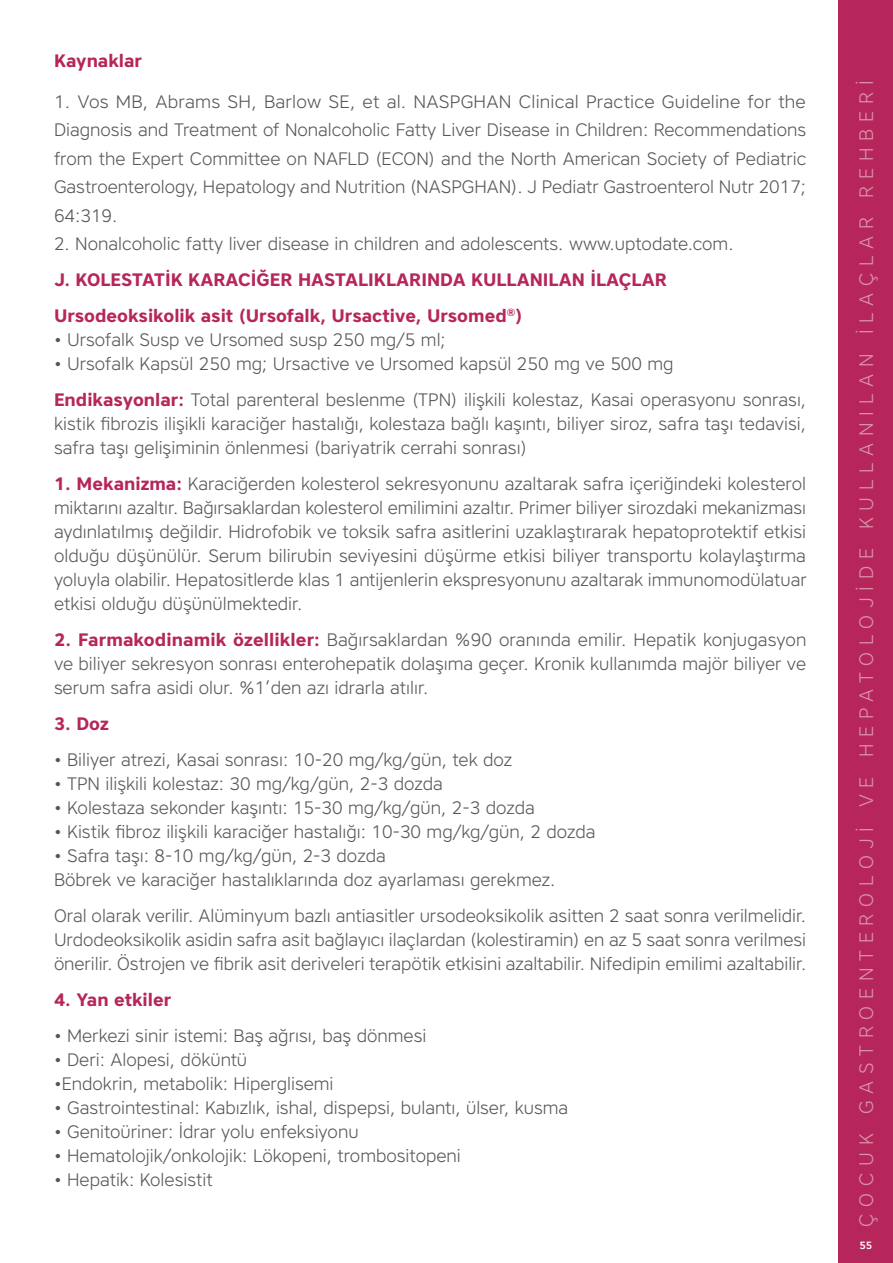
<style>
.page{position:relative;width:893px;height:1263px;background:#fff}
.page>*{position:absolute;margin:0;border:0;box-sizing:border-box;transform-origin:0 0}
.t1{font:300 19.5px "Core Sans A35";letter-spacing:.35em;color:#fff}
.t2{font:300 18px/24px "Core Sans A35";color:#575756;text-align:justify}
.t3{font:700 18px/36px "Core Sans A65";color:#b6265b}
.t4{font:500 10.5px "Core Sans A55";color:#fff}
.s1{font-family:"Core Sans A65";font-weight:700;color:#b6265b}
</style>
<div class="page">
<div style="left:839px;top:0;width:54px;height:1263px;background:#b6265b"></div>
<p class="t3" style="left:54px;top:42px;width:90px">Kaynaklar</p>
<p class="t2" style="left:54px;top:87px;width:754px;line-height:28.5px">1. Vos MB, Abrams SH, Barlow SE, et al. NASPGHAN Clinical Practice Guideline for the Diagnosis and Treatment of Nonalcoholic Fatty Liver Disease in Children: Recommendations from the Expert Committee on NAFLD (ECON) and the North American Society of Pediatric Gastroenterology, Hepatology and Nutrition (NASPGHAN). J Pediatr Gastroenterol Nutr 2017; 64:319.</p>
<p class="t2" style="left:54px;top:231px;width:681px">2. Nonalcoholic fatty liver disease in children and adolescents. www.uptodate.com.</p>
<p class="t3" style="left:54px;top:261px;width:614px">J. KOLESTATİK KARACİĞER HASTALIKLARINDA KULLANILAN İLAÇLAR<br>Ursodeoksikolik asit (Ursofalk, Ursactive, Ursomed<sup>®</sup>)</p>
<p class="t2" style="left:54px;top:327px;width:393px">• Ursofalk Susp ve Ursomed susp 250 mg/5 ml;</p>
<p class="t2" style="left:54px;top:345px;width:754px;line-height:36px">• Ursofalk Kapsül 250 mg; Ursactive ve Ursomed kapsül 250 mg ve 500 mg<br><span class="s1">Endikasyonlar:</span> Total parenteral beslenme (TPN) ilişkili kolestaz, Kasai operasyonu sonrası,</p>
<p class="t2" style="left:54px;top:411px;width:754px">kistik fibrozis ilişikli karaciğer hastalığı, kolestaza bağlı kaşıntı, biliyer siroz, safra taşı tedavisi, safra taşı gelişiminin önlenmesi (bariyatrik cerrahi sonrası)</p>
<p class="t2" style="left:54px;top:471px;width:754px"><span class="s1">1. Mekanizma:</span> Karaciğerden kolesterol sekresyonunu azaltarak safra içeriğindeki kolesterol miktarını azaltır. Bağırsaklardan kolesterol emilimini azaltır. Primer biliyer sirozdaki mekanizması aydınlatılmış değildir. Hidrofobik ve toksik safra asitlerini uzaklaştırarak hepatoprotektif etkisi olduğu düşünülür. Serum bilirubin seviyesini düşürme etkisi biliyer transportu kolaylaştırma yoluyla olabilir. Hepatositlerde klas 1 antijenlerin ekspresyonunu azaltarak immunomodülatuar etkisi olduğu düşünülmektedir.</p>
<p class="t2" style="left:54px;top:627px;width:754px"><span class="s1">2. Farmakodinamik özellikler:</span> Bağırsaklardan %90 oranında emilir. Hepatik konjugasyon ve biliyer sekresyon sonrası enterohepatik dolaşıma geçer. Kronik kullanımda majör biliyer ve serum safra asidi olur. %1’den azı idrarla atılır.</p>
<p class="t3" style="left:54px;top:705px;width:56px">3. Doz</p>
<p class="t2" style="left:54px;top:747px;width:460px">• Biliyer atrezi, Kasai sonrası: 10-20 mg/kg/gün, tek doz</p>
<p class="t2" style="left:54px;top:771px;width:390px">• TPN ilişkili kolestaz: 30 mg/kg/gün, 2-3 dozda</p>
<p class="t2" style="left:54px;top:795px;width:482px">• Kolestaza sekonder kaşıntı: 15-30 mg/kg/gün, 2-3 dozda</p>
<p class="t2" style="left:54px;top:819px;width:543px">• Kistik fibroz ilişkili karaciğer hastalığı: 10-30 mg/kg/gün, 2 dozda</p>
<p class="t2" style="left:54px;top:843px;width:503px">• Safra taşı: 8-10 mg/kg/gün, 2-3 dozda<br>Böbrek ve karaciğer hastalıklarında doz ayarlaması gerekmez.</p>
<p class="t2" style="left:54px;top:903px;width:754px">Oral olarak verilir. Alüminyum bazlı antiasitler ursodeoksikolik asitten 2 saat sonra verilmelidir.<br>Urdodeoksikolik asidin safra asit bağlayıcı ilaçlardan (kolestiramin) en az 5 saat sonra verilmesi önerilir. Östrojen ve fibrik asit deriveleri terapötik etkisini azaltabilir. Nifedipin emilimi azaltabilir.</p>
<p class="t3" style="left:54px;top:981px;width:119px">4. Yan etkiler</p>
<p class="t2" style="left:54px;top:1023px;width:374px">• Merkezi sinir istemi: Baş ağrısı, baş dönmesi</p>
<p class="t2" style="left:54px;top:1047px;width:195px">• Deri: Alopesi, döküntü</p>
<p class="t2" style="left:54px;top:1071px;width:281px">•Endokrin, metabolik: Hiperglisemi</p>
<p class="t2" style="left:54px;top:1095px;width:516px">• Gastrointestinal: Kabızlık, ishal, dispepsi, bulantı, ülser, kusma</p>
<p class="t2" style="left:54px;top:1119px;width:306px">• Genitoüriner: İdrar yolu enfeksiyonu</p>
<p class="t2" style="left:54px;top:1143px;width:408px">• Hematolojik/onkolojik: Lökopeni, trombositopeni</p>
<p class="t2" style="left:54px;top:1167px;width:160px">• Hepatik: Kolesistit</p>
<p class="t1" style="left:854px;top:1227px;width:1148px;rotate:-90deg">ÇOCUK GASTROENTEROLOJİ VE HEPATOLOJİDE KULLANILAN İLAÇLAR REHBERİ</p>
<p class="t4" style="left:859px;top:1238px;width:14px">55</p>
</div>
